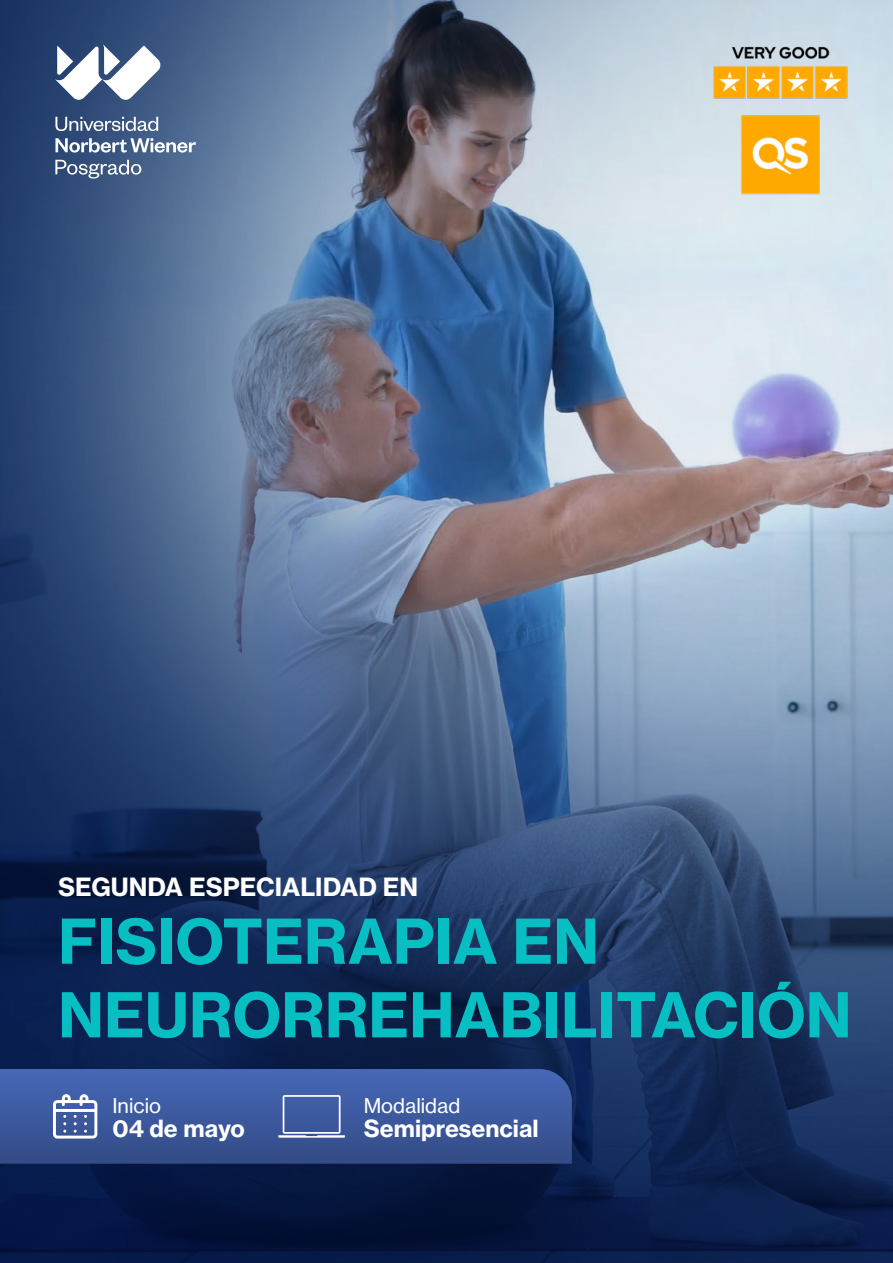
<style>
.page{position:relative;width:893px;height:1263px;background:#fff}
.page>*{position:absolute;margin:0;border:0;box-sizing:border-box;transform-origin:0 0}
.t1{font:60.75px/73.7px "N Haas Grotesk TXW01 75 Bd";color:#07bfc3}
.t2{font:24.75px "N Haas Grotesk TX Std 75 Bd";color:#fff}
.t3{font:23.4px "N Haas Grotesk TX Std 75 Bd";color:#fff}
.t4{font:19.95px "N Haas Grotesk TX Std 55 Rg";color:#fff}
</style>
<div class="page">
<img style="left:0;top:0;width:893px;height:1263px">
<svg style="left:55px;top:117px;width:103px;height:14px"></svg>
<svg style="left:55px;top:138px;width:141px;height:15px"></svg>
<svg style="left:55px;top:45px;width:106px;height:56px"></svg>
<svg style="left:55px;top:160px;width:86px;height:19px;background:#697e9e"></svg>
<img style="left:697px;top:25px;width:162px;height:188px">
<svg style="left:0;top:1069px;width:572px;height:95px;background:#3c599d"></svg>
<svg style="left:53px;top:1094px;width:44px;height:44px"></svg>
<svg style="left:278px;top:1095px;width:67px;height:43px;background:#5c74ae"></svg>
<p class="t2" style="left:58px;top:871px;width:361px">SEGUNDA ESPECIALIDAD EN</p>
<p class="t1" style="left:58px;top:903px;width:795px">FISIOTERAPIA EN<br>NEURORREHABILITACIÓN</p>
<p class="t4" style="left:112px;top:1093px;width:50px">Inicio</p>
<p class="t3" style="left:112px;top:1113px;width:134px">04 de mayo</p>
<p class="t4" style="left:364px;top:1093px;width:98px">Modalidad</p>
<p class="t3" style="left:364px;top:1113px;width:177px">Semipresencial</p>
</div>
